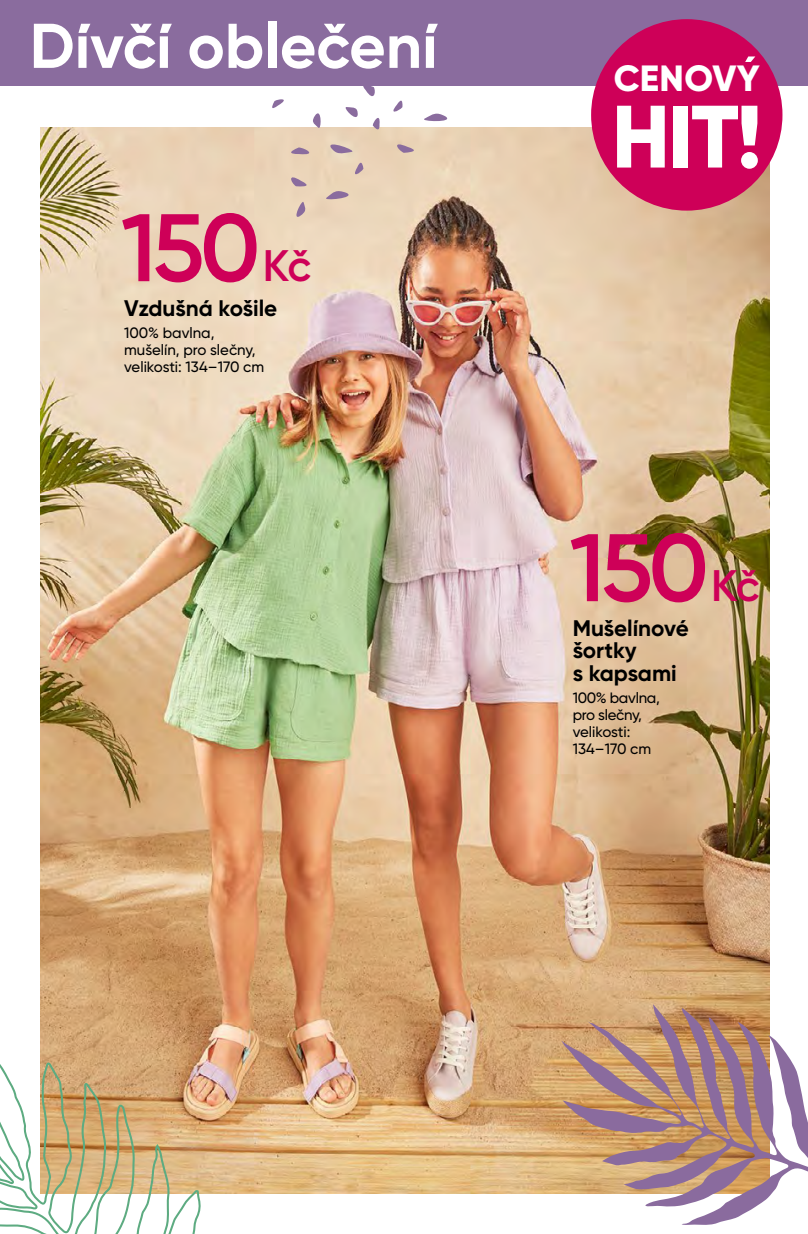
<style>
.page{position:relative;width:808px;height:1234px;background:#fff}
.page>*{position:absolute;margin:0;border:0;box-sizing:border-box;transform-origin:0 0}
.t1{font:600 95.7px "Gilroy";letter-spacing:-.045em;color:#ce0058}
.t2{font:800 88.2px "Gilroy";color:#fff}
.t3{font:700 63px "Gilroy";color:#fff}
.t4{font:600 44.1px "Gilroy";color:#ce0058}
.t5{font:800 36.45px "Gilroy";letter-spacing:.01em;color:#fff}
.t6{font:700 22.5px/22.5px "Gilroy";letter-spacing:-.005em;color:#000}
.t7{font:500 15px/16.8px "Gilroy";color:#000}
.t8{font:500 15px/16.8px "Gilroy";letter-spacing:-.02em;color:#000}
</style>
<div class="page">
<img style="left:40px;top:128px;width:730px;height:1065px">
<svg style="left:561px;top:1003px;width:247px;height:221px"></svg>
<svg style="left:0;top:1029px;width:201px;height:204px"></svg>
<svg style="left:288px;top:147px;width:30px;height:9px"></svg>
<svg style="left:286px;top:172px;width:24px;height:15px"></svg>
<svg style="left:424px;top:113px;width:24px;height:9px"></svg>
<svg style="left:391px;top:140px;width:26px;height:13px"></svg>
<svg style="left:322px;top:189px;width:35px;height:12px"></svg>
<svg style="left:326px;top:139px;width:32px;height:16px"></svg>
<svg style="left:342px;top:85px;width:39px;height:46px"></svg>
<svg style="left:393px;top:100px;width:10px;height:12px"></svg>
<svg style="left:310px;top:113px;width:12px;height:17px"></svg>
<svg style="left:350px;top:161px;width:13px;height:18px"></svg>
<svg style="left:272px;top:99px;width:12px;height:9px"></svg>
<svg style="left:291px;top:198px;width:16px;height:23px"></svg>
<div style="left:0;top:0;width:808px;height:85px;background:#8a6c9e"></div>
<div style="left:591px;top:19px;width:191px;height:191px;background:#ce0058;border-radius:50%"></div>
<svg style="left:745px;top:56px;width:10px;height:6px"></svg>
<p class="t3" style="left:30px;top:6px;width:409px">Dívčí oblečení</p>
<p class="t1" style="left:121px;top:188px;width:141px">150</p>
<p class="t4" style="left:263px;top:238px;width:50px">Kč</p>
<p class="t6" style="left:124px;top:296px;width:155px">Vzdušná košile</p>
<p class="t7" style="left:124px;top:324px;width:142px">100% bavlna, mušelín, pro slečny, velikosti: 134–170 cm</p>
<p class="t5" style="left:614px;top:55px;width:148px">CENOVY</p>
<p class="t2" style="left:612px;top:81px;width:152px">HIT!</p>
<p class="t1" style="left:569px;top:508px;width:141px">150</p>
<p class="t6" style="left:573px;top:616px;width:118px">Mušelínové šortky<br>s kapsami</p>
<p class="t8" style="left:573px;top:689px;width:89px">100% bavlna, pro slečny, velikosti:<br>134–170 cm</p>
<p class="t4" style="left:711px;top:558px;width:50px">Kč</p>
</div>
